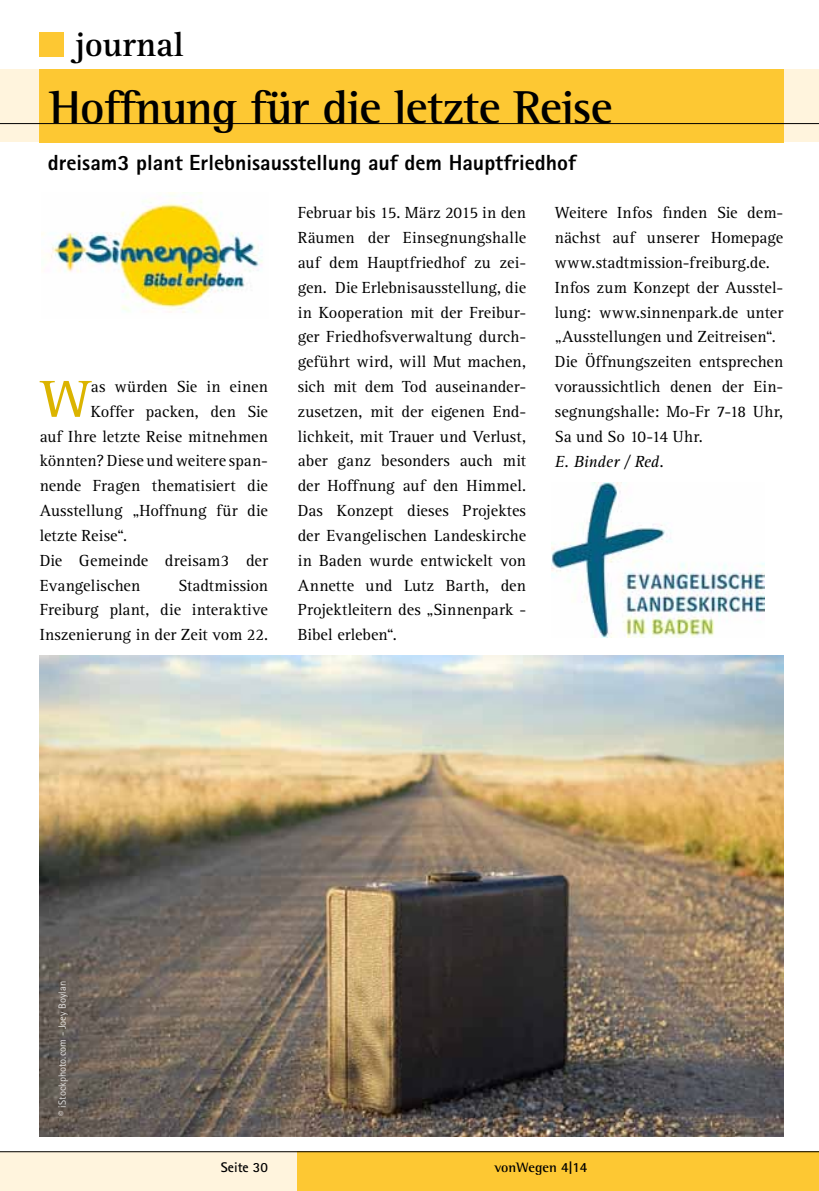
<style>
.page{position:relative;width:819px;height:1191px;background:#fff}
.page>*{position:absolute;margin:0;border:0;box-sizing:border-box;transform-origin:0 0}
.t1{font:700 53.9px "Rotis Serif";color:#dbb400}
.t2{font:700 47.25px "Rotis Semi Serif";letter-spacing:-.02em;color:#000}
.t3{font:700 35px "Rotis Serif";color:#000}
.t4{font:800 21.88px "Rotis Sans Serif";color:#000}
.t5{font:16.62px/24.8px "Rotis Serif";letter-spacing:.005em;color:#000;text-align:justify}
.t6{font:italic 16.62px "Rotis Serif";letter-spacing:-.01em;color:#000}
.t7{font:700 14px "Rotis Semi Serif";color:#000}
.t8{font:700 14px "Rotis Sans Serif";color:#000}
.t9{font:10.5px "Rotis Sans Serif";color:#fff}
.s1{font-family:"Rotis Sans Serif"}
</style>
<div class="page">
<div style="left:40px;top:32px;width:24px;height:24px;background:#fdc833"></div>
<div style="left:0;top:69px;width:819px;height:73px;background:#fff4dd"></div>
<div style="left:40px;top:69px;width:744px;height:74px;background:#fdc833"></div>
<hr style="left:0;top:123px;width:819px;height:1px;background:#000">
<hr style="left:818px;top:69px;width:1px;height:73px;background:#fff4dd">
<img style="left:552px;top:482px;width:212px;height:155px">
<img style="left:40px;top:656px;width:743px;height:480px">
<img style="left:41px;top:192px;width:222px;height:121px">
<div style="left:0;top:1151px;width:819px;height:40px;background:#fff4dd"></div>
<div style="left:298px;top:1151px;width:521px;height:40px;background:#fdc833"></div>
<hr style="left:0;top:1151px;width:819px;height:1px;background:#000">
<h3 class="t3" style="left:75px;top:24px;width:110px">journal</h3>
<h2 class="t2" style="left:50px;top:79px;width:564px">Hoffnung für die letzte Reise</h2>
<h3 class="t4" style="left:48px;top:148px;width:530px">dreisam3 plant Erlebnisausstellung auf dem Hauptfriedhof</h3>
<h1 class="t1" style="left:40px;top:367px;width:53px">W</h1>
<p class="t5" style="left:91px;top:374px;width:179px">as würden Sie in einen</p>
<p class="t5" style="left:91px;top:399px;width:179px">Koffer packen, den Sie</p>
<p class="t5" style="left:40px;top:424px;width:230px">auf Ihre letzte Reise mitnehmen</p>
<p class="t5" style="left:40px;top:449px;width:230px">könnten? Diese und weitere span-</p>
<p class="t5" style="left:40px;top:474px;width:230px">nende Fragen thematisiert die</p>
<p class="t5" style="left:40px;top:498px;width:230px">Ausstellung „Hoffnung für die</p>
<p class="t5" style="left:40px;top:523px;width:89px">letzte Reise“.</p>
<p class="t5" style="left:40px;top:548px;width:230px">Die Gemeinde dreisam3 der</p>
<p class="t5" style="left:40px;top:573px;width:102px">Evangelischen</p>
<p class="t5" style="left:40px;top:573px;width:230px;text-indent:139px">Stadtmission Freiburg plant, die interaktive Inszenierung in der Zeit vom 22.</p>
<p class="t5" style="left:298px;top:201px;width:230px">Februar bis 15. März 2015 in den Räumen der Einsegnungshalle auf dem Hauptfriedhof zu zei&shy;gen. Die Erlebnisausstellung, die in Kooperation mit der Freibur&shy;ger Friedhofsverwaltung durch&shy;geführt wird, will Mut machen, sich mit dem Tod auseinander&shy;zusetzen, mit der eigenen End&shy;lichkeit, mit Trauer und Verlust, aber ganz besonders auch mit der Hoffnung auf den Himmel.<br>Das Konzept dieses Projektes der Evangelischen Landeskirche in Baden wurde entwickelt von Annette und Lutz Barth, den Projektleitern des „Sinnenpark - Bibel erleben“.</p>
<p class="t5" style="left:555px;top:201px;width:230px;text-align:left">Weitere Infos finden Sie dem&shy;nächst auf unserer Homepage www.stadtmission-freiburg.de.<br>Infos zum Konzept der Ausstel&shy;lung: www.sinnenpark.de unter „Ausstellungen und Zeitreisen“.<br>Die Öffnungszeiten entsprechen voraussichtlich denen der Ein&shy;segnungshalle: Mo-Fr 7-18 Uhr,<br>Sa und So 10-14 Uhr.</p>
<p class="t6" style="left:555px;top:452px;width:111px">E. Binder / Red.</p>
<p class="t9" style="left:56px;top:1115px;width:136px;rotate:-90deg">© iStockphoto.com - Joey Boylan</p>
<p class="t8" style="left:221px;top:1158px;width:49px">Seite 30</p>
<p class="t7" style="left:494px;top:1159px;width:94px">vonWegen <span class="s1">4|14</span></p>
</div>
